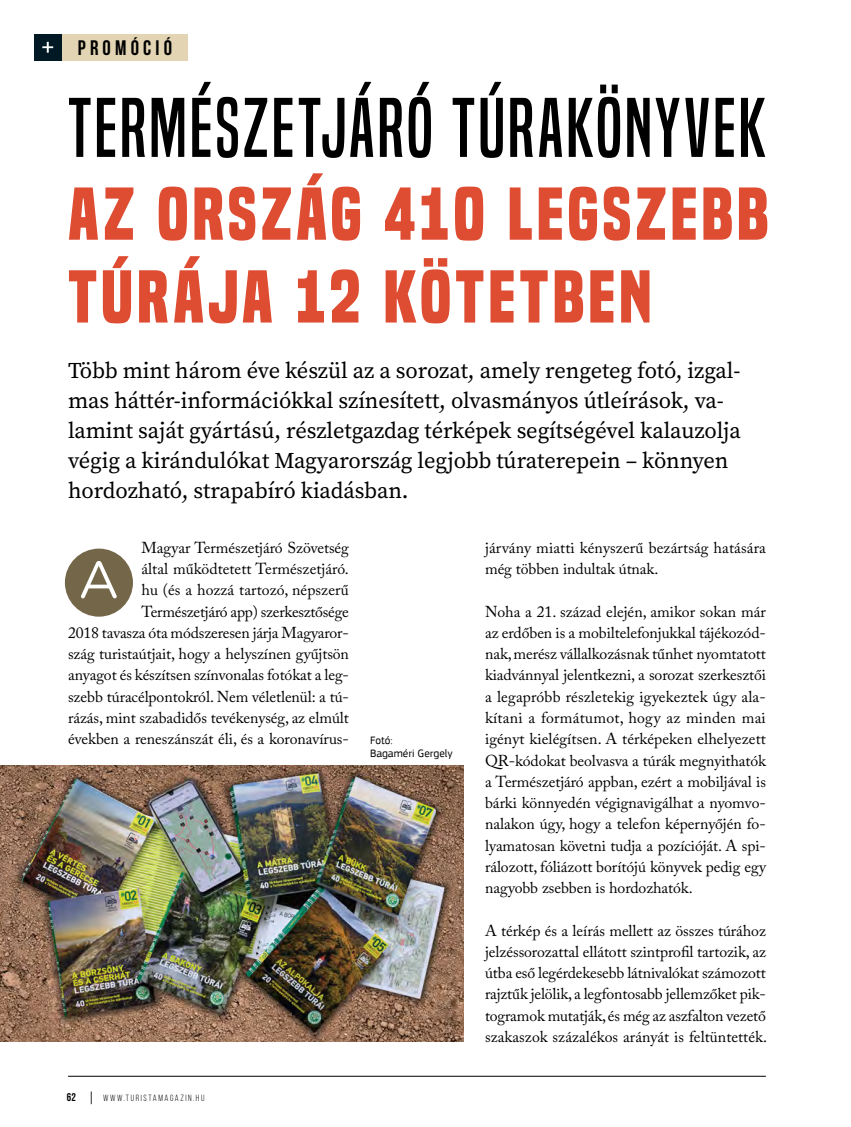
<style>
.page{position:relative;width:851px;height:1127px;background:#fff}
.page>*{position:absolute;margin:0;border:0;box-sizing:border-box;transform-origin:0 0}
.t1{font:78px "Built Titling Rg";letter-spacing:.035em;color:#000}
.t2{font:700 69px/82.8px "Built Titling Rg";letter-spacing:.055em;color:#de4c32}
.t3{font:52.5px "Gotham Rounded";color:#fff}
.t4{font:22.5px/30px "Source Serif Pro";letter-spacing:-.005em;color:#000}
.t5{font:21px "Bebas Neue";letter-spacing:.2em;color:#000}
.t6{font:15.75px/21.3px "Adobe Caslon Pro";letter-spacing:-.005em;color:#000;text-align:justify}
.t7{font:11.25px/13.5px "PF Square Sans Pro";color:#000}
.t8{font:9px "Bebas Neue";letter-spacing:.175em;color:#000}
.s1{font-weight:700;font-size:11.25px}
.s2{font-family:"Minion Pro";font-size:12.6px}
</style>
<div class="page">
<hr style="left:68px;top:1076px;width:697px;height:1px;background:#000">
<div style="left:62px;top:34px;width:126px;height:26px;background:#e3d5b3"></div>
<div style="left:34px;top:34px;width:28px;height:26px;background:#001925"></div>
<svg style="left:42px;top:42px;width:11px;height:11px"></svg>
<div style="left:65px;top:549px;width:68px;height:68px;background:#746648;border-radius:50%"></div>
<img style="left:0;top:765px;width:463px;height:277px">
<h3 class="t5" style="left:78px;top:35px;width:96px">PROMÓCIÓ</h3>
<h1 class="t1" style="left:68px;top:82px;width:699px">TERMÉSZETJÁRÓ TÚRAKÖNYVEK</h1>
<h2 class="t2" style="left:68px;top:173px;width:701px">AZ ORSZÁG 410 LEGSZEBB<br>TÚRÁJA 12 KÖTETBEN</h2>
<p class="t4" style="left:68px;top:356px;width:674px">Több mint három éve készül az a sorozat, amely rengeteg fotó, izgal&shy;mas háttér-információkkal színesített, olvasmányos útleírások, va&shy;lamint saját gyártású, részletgazdag térképek segítségével kalauzolja végig a kirándulókat Magyarország legjobb túraterepein – könnyen hordozható, strapabíró kiadásban.</p>
<p class="t6" style="left:68px;top:538px;width:282px;text-align:right">Magyar Természetjáró Szövetség<br>által működtetett Természetjáró.<br>hu (és a hozzá tartozó, népszerű Természetjáró app) szerkesztősége<br>2018 tavasza óta módszeresen járja Magyaror&shy;szág turistaútjait, hogy a helyszínen gyűjtsön anyagot és készítsen színvonalas fotókat a leg&shy;szebb túracélpontokról. Nem véletlenül: a tú&shy;rázás, mint szabadidős tevékenység, az elmúlt években a reneszánszát éli, és a korona vírus-</p>
<h3 class="t3" style="left:78px;top:555px;width:43px">A</h3>
<p class="t7" style="left:370px;top:734px;width:84px">Fotó:<br>Bagaméri Gergely</p>
<p class="t8" style="left:67px;top:1093px;width:139px"><span class="s1">62</span> <span class="s2">|</span> WWW.TURISTAMAGAZIN.HU</p>
<p class="t6" style="left:485px;top:538px;width:282px">járvány miatti kényszerű bezártság hatására még többen indultak útnak.</p>
<p class="t6" style="left:485px;top:602px;width:282px">Noha a 21. század elején, amikor sokan már az erdőben is a mobiltelefonjukkal tájékozód&shy;nak, merész vállalkozásnak tűnhet nyomtatott kiadvánnyal jelentkezni, a sorozat szerkesztői a legapróbb részletekig igyekeztek úgy ala&shy;kítani a formátumot, hogy az minden mai igényt kielégítsen. A térképeken elhelyezett QR-kódokat beolvasva a túrák megnyithatók a Természetjáró appban, ezért a mobiljával is bárki könnyedén végignavigálhat a nyomvo&shy;nalakon úgy, hogy a telefon képernyőjén fo&shy;lyamatosan követni tudja a pozícióját. A spi&shy;rálozott, fóliázott borítójú könyvek pedig egy nagyobb zsebben is hordozhatók.</p>
<p class="t6" style="left:485px;top:921px;width:283px">A térkép és a leírás mellett az összes túrához jelzéssorozattal ellátott szintprofil tartozik, az útba eső legérdekesebb látnivalókat számozott rajztűk jelölik, a legfontosabb jellemzőket pik&shy;togramok mutatják, és még az aszfalton vezető szakaszok százalékos arányát is feltüntették.</p>
</div>
